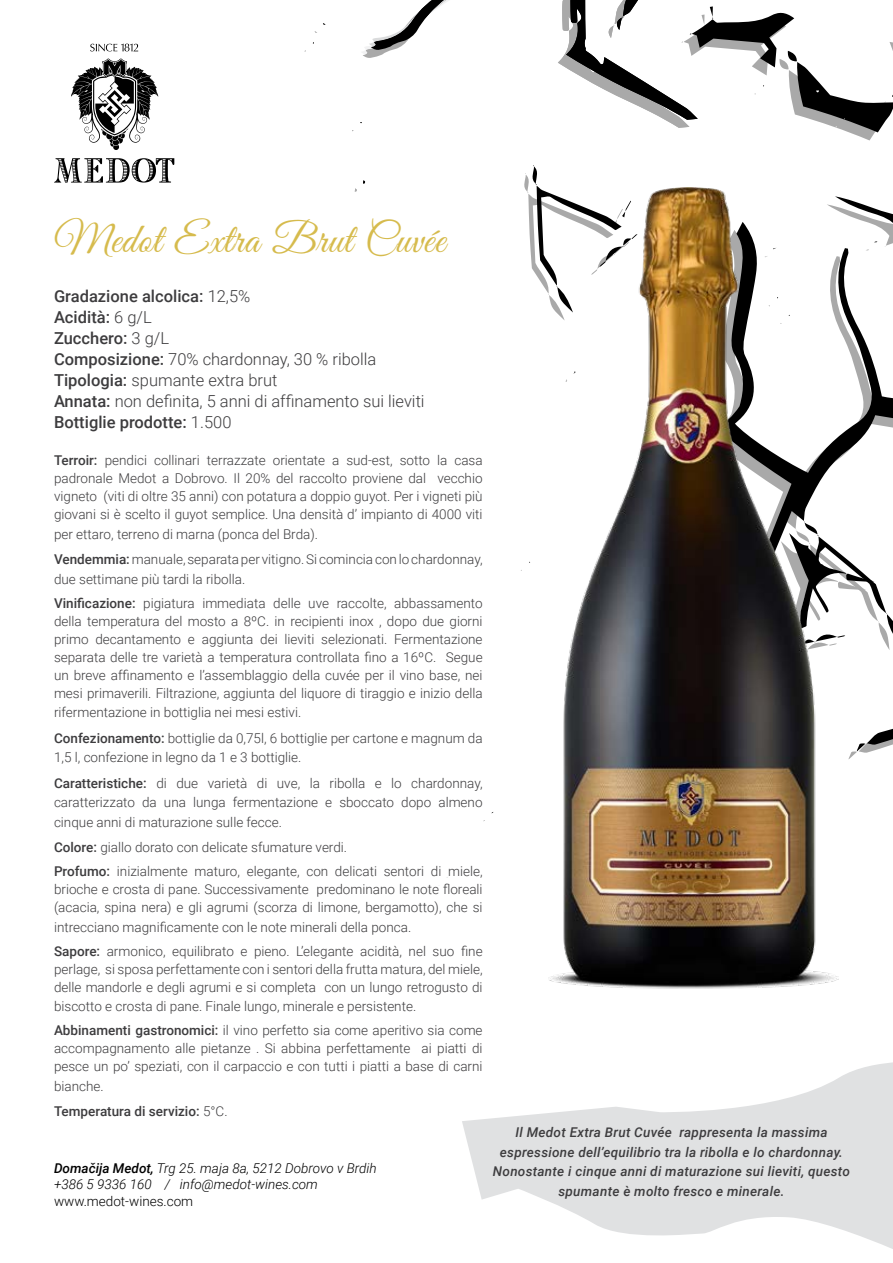
<style>
.page{position:relative;width:893px;height:1263px;background:#fff}
.page>*{position:absolute;margin:0;border:0;box-sizing:border-box;transform-origin:0 0}
.t1{font:42px "Great Vibes";letter-spacing:.02em;color:#d6bb4d}
.t2{font:300 16.5px/21px "Roboto";color:#3d3c3e}
.t3{font:300 13.5px/18px "Roboto";color:#3d3c3e}
.t4{font:italic 500 13.5px/19.5px "Roboto";letter-spacing:.02em;color:#3d3c3e;text-align:center}
.t5{font:italic 300 13.5px/16.5px "Roboto";color:#000}
.t6{font:500 13.5px/25.5px "Roboto";color:#3d3c3e}
.t7{font:300 13.5px "Roboto";color:#000}
.s1{font-weight:500}
.s2{font-weight:300}
</style>
<div class="page">
<svg style="left:462px;top:1062px;width:431px;height:187px;fill:#e0e1e2"></svg>
<svg style="left:839px;top:250px;width:54px;height:209px"></svg>
<svg style="left:849px;top:728px;width:44px;height:31px"></svg>
<svg style="left:839px;top:197px;width:54px;height:53px"></svg>
<svg style="left:839px;top:553px;width:54px;height:97px"></svg>
<svg style="left:524px;top:165px;width:25px;height:130px"></svg>
<svg style="left:304px;top:0;width:589px;height:140px"></svg>
<img style="left:549px;top:187px;width:290px;height:802px">
<svg style="left:90px;top:44px;width:48px;height:7px"></svg>
<svg style="left:54px;top:158px;width:120px;height:25px"></svg>
<svg style="left:71px;top:58px;width:87px;height:92px"></svg>
<h1 class="t1" style="left:54px;top:216px;width:393px">Medot Extra Brut Cuvée</h1>
<p class="t2" style="left:54px;top:285px;width:372px"><span class="s1">Gradazione alcolica:</span> 12,5%<br><span class="s1">Acidità:</span> 6 g/L<br><span class="s1">Zucchero:</span> 3 g/L<br><span class="s1">Composizione:</span> 70% chardonnay, 30 % ribolla<br><span class="s1">Tipologia:</span> spumante extra brut<br><span class="s1">Annata:</span> non definita, 5 anni di affinamento sui lieviti<br><span class="s1">Bottiglie prodotte:</span> 1.500</p>
<p class="t3" style="left:54px;top:451px;width:430px;text-align:justify"><span class="s1">Terroir:</span> pendici collinari terrazzate orientate a sud-est, sotto la casa padronale Medot a Dobrovo. Il 20% del raccolto proviene dal vecchio vigneto (viti di oltre 35 anni) con potatura a doppio guyot. Per i vigneti più giovani si è scelto il guyot semplice. Una densità d’ impianto di 4000 viti</p>
<p class="t3" style="left:54px;top:521px;width:430px;line-height:25.5px">per ettaro, terreno di marna (ponca del Brda).<br><span class="s1">Vendemmia:</span> manuale, separata per vitigno. Si comincia con lo chardonnay,</p>
<p class="t3" style="left:54px;top:566px;width:430px;line-height:24px">due settimane più tardi la ribolla.<br><span class="s1">Vinificazione:</span> pigiatura immediata delle uve raccolte, abbassamento</p>
<p class="t3" style="left:54px;top:611px;width:430px;text-align:justify">della temperatura del mosto a 8ºC. in recipienti inox , dopo due giorni primo decantamento e aggiunta dei lieviti selezionati. Fermentazione separata delle tre varietà a temperatura controllata fino a 16ºC. Segue un breve affinamento e l’assemblaggio della cuvée per il vino base, nei mesi primaverili. Filtrazione, aggiunta del liquore di tiraggio e inizio della</p>
<p class="t3" style="left:54px;top:699px;width:430px;line-height:25.5px">rifermentazione in bottiglia nei mesi estivi.<br><span class="s1">Confezionamento:</span> bottiglie da 0,75l, 6 bottiglie per cartone e magnum da</p>
<p class="t3" style="left:54px;top:744px;width:430px;line-height:25.5px">1,5 l, confezione in legno da 1 e 3 bottiglie.<br><span class="s1">Caratteristiche:</span> di due varietà di uve, la ribolla e lo chardonnay,</p>
<p class="t3" style="left:54px;top:792px;width:430px;line-height:19.5px">caratterizzato da una lunga fermentazione e sboccato dopo almeno cinque anni di maturazione sulle fecce.</p>
<p class="t3" style="left:54px;top:835px;width:430px;line-height:24px"><span class="s1">Colore:</span> giallo dorato con delicate sfumature verdi.<br><span class="s1">Profumo:</span> inizialmente maturo, elegante, con delicati sentori di miele,</p>
<p class="t3" style="left:54px;top:880px;width:430px">brioche e crosta di pane. Successivamente predominano le note floreali (acacia, spina nera) e gli agrumi (scorza di limone, bergamotto), che si</p>
<p class="t3" style="left:54px;top:914px;width:430px;line-height:24px">intrecciano magnificamente con le note minerali della ponca.<br><span class="s1">Sapore:</span> armonico, equilibrato e pieno. L’elegante acidità, nel suo fine</p>
<p class="t3" style="left:54px;top:959px;width:430px">perlage, si sposa perfettamente con i sentori della frutta matura, del miele, delle mandorle e degli agrumi e si completa con un lungo retrogusto di</p>
<p class="t3" style="left:54px;top:994px;width:430px;line-height:24px">biscotto e crosta di pane. Finale lungo, minerale e persistente.<br><span class="s1">Abbinamenti gastronomici:</span> il vino perfetto sia come aperitivo sia come</p>
<p class="t3" style="left:54px;top:1039px;width:430px">accompagnamento alle pietanze . Si abbina perfettamente ai piatti di pesce un po’ speziati, con il carpaccio e con tutti i piatti a base di carni</p>
<p class="t6" style="left:54px;top:1073px;width:175px"><span class="s2">bianche.<br></span>Temperatura di servizio: <span class="s2">5°C.</span></p>
<p class="t5" style="left:54px;top:1159px;width:324px"><span class="s1">Domačija Medot,</span> Trg 25. maja 8a, 5212 Dobrovo v Brdih +386 5 9336 160 / info@medot-wines.com</p>
<p class="t7" style="left:54px;top:1192px;width:141px">www.medot-wines.com</p>
<p class="t4" style="left:493px;top:1122px;width:359px">Il Medot Extra Brut Cuvée rappresenta la massima espressione dell’equilibrio tra la ribolla e lo chardonnay.<br>Nonostante i cinque anni di maturazione sui lieviti, questo spumante è molto fresco e minerale.</p>
</div>
